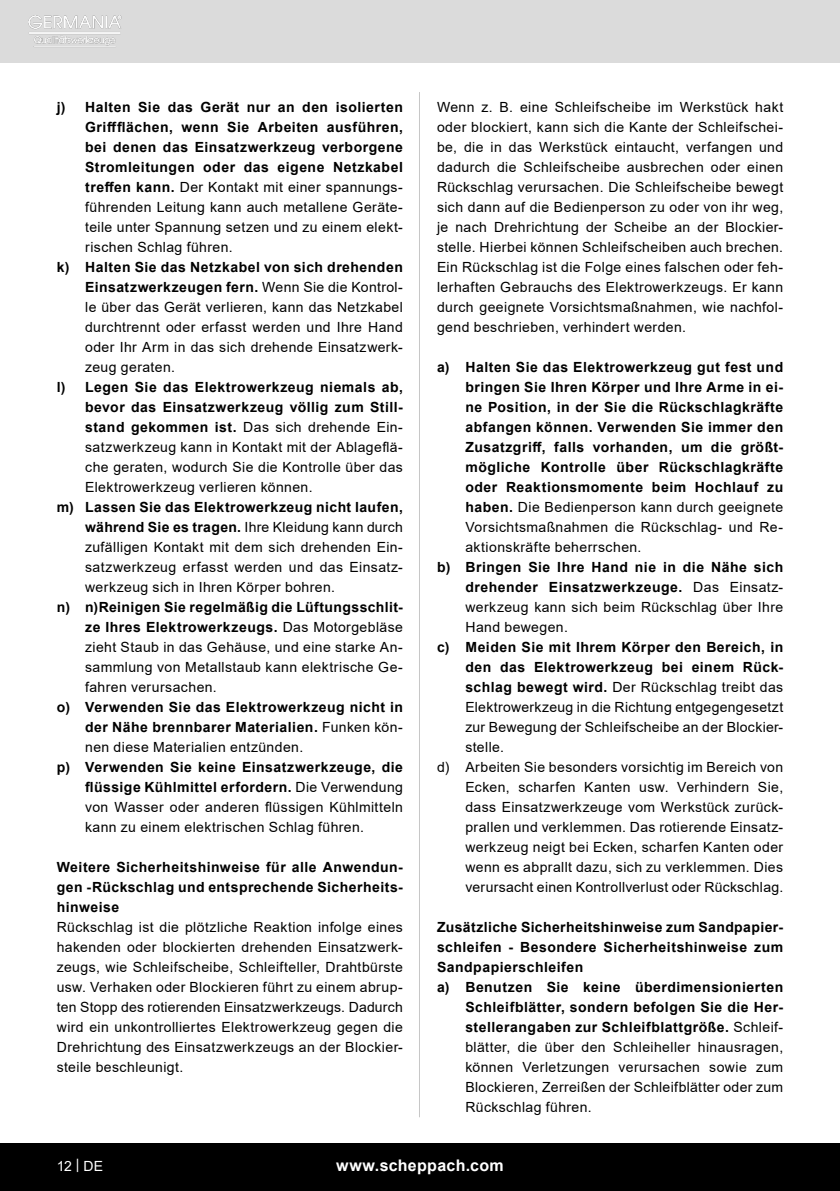
<style>
.page{position:relative;width:840px;height:1191px;background:#fff}
.page>*{position:absolute;margin:0;border:0;box-sizing:border-box;transform-origin:0 0}
.t1{font:700 16px "Arial";letter-spacing:.02em;color:#fff}
.t2{font:14px/20px "Arial";letter-spacing:.03em;color:#000;text-align:justify}
.t3{font:700 14px/20px "Arial";letter-spacing:.035em;color:#000;text-align:justify}
.t4{font:14px "Arial";color:#fff}
.s1{font-weight:400}
.s2{font-weight:700}
</style>
<div class="page">
<div style="left:0;top:0;width:839px;height:63px;background:#dbdbdb"></div>
<div style="left:0;top:1143px;width:839px;height:48px;background:#000"></div>
<img style="left:28px;top:15px;width:94px;height:32px">
<hr style="left:419px;top:92px;width:1px;height:1025px;background:#c7c7c7">
<p class="t3" style="left:85px;top:97px;width:319px;text-indent:-28px">j) Halten Sie das Gerät nur an den isolierten Griffflächen, wenn Sie Arbeiten ausführen, bei denen das Einsatzwerkzeug verborgene Stromleitungen oder das eigene Netzkabel treffen kann. <span class="s1">Der Kontakt mit einer spannungs&shy;führenden Leitung kann auch metallene Geräte&shy;teile unter Spannung setzen und zu einem elekt&shy;rischen Schlag führen.</span></p>
<p class="t2" style="left:85px;top:257px;width:319px;text-indent:-28px"><span class="s2">k) Halten Sie das Netzkabel von sich drehenden Einsatzwerkzeugen fern.</span> Wenn Sie die Kontrol&shy;le über das Gerät verlieren, kann das Netzkabel durchtrennt oder erfasst werden und Ihre Hand oder Ihr Arm in das sich drehende Einsatzwerk&shy;zeug geraten.</p>
<p class="t2" style="left:85px;top:377px;width:319px;text-indent:-28px"><span class="s2">l) Legen Sie das Elektrowerkzeug niemals ab, bevor das Einsatzwerkzeug völlig zum Still&shy;stand gekommen ist.</span> Das sich drehende Ein&shy;satzwerkzeug kann in Kontakt mit der Ablageflä&shy;che geraten, wodurch Sie die Kontrolle über das Elektrowerkzeug verlieren können.</p>
<p class="t2" style="left:85px;top:497px;width:319px;text-indent:-28px"><span class="s2">m) Lassen Sie das Elektrowerkzeug nicht laufen, während Sie es tragen.</span> Ihre Kleidung kann durch zufälligen Kontakt mit dem sich drehenden Ein&shy;satzwerkzeug erfasst werden und das Einsatz&shy;werkzeug sich in Ihren Körper bohren.</p>
<p class="t2" style="left:85px;top:597px;width:319px;text-indent:-28px"><span class="s2">n) n)Reinigen Sie regelmäßig die Lüftungsschlit&shy;ze Ihres Elektrowerkzeugs.</span> Das Motorgebläse zieht Staub in das Gehäuse, und eine starke An&shy;sammlung von Metallstaub kann elektrische Ge&shy;fahren verursachen.</p>
<p class="t3" style="left:85px;top:697px;width:319px;text-indent:-28px">o) Verwenden Sie das Elektrowerkzeug nicht in der Nähe brennbarer Materialien. <span class="s1">Funken kön&shy;nen diese Materialien entzünden.</span></p>
<p class="t2" style="left:85px;top:757px;width:319px;text-indent:-28px"><span class="s2">p) Verwenden Sie keine Einsatzwerkzeuge, die flüssige Kühlmittel erfordern.</span> Die Verwendung von Wasser oder anderen flüssigen Kühlmitteln kann zu einem elektrischen Schlag führen.</p>
<p class="t3" style="left:57px;top:857px;width:347px">Weitere Sicherheitshinweise für alle Anwendun&shy;gen -Rückschlag und entsprechende Sicherheits&shy;hinweise</p>
<p class="t2" style="left:57px;top:917px;width:347px">Rückschlag ist die plötzliche Reaktion infolge eines hakenden oder blockierten drehenden Einsatzwerk&shy;zeugs, wie Schleifscheibe, Schleifteller, Drahtbürste usw. Verhaken oder Blockieren führt zu einem abrup&shy;ten Stopp des rotierenden Einsatzwerkzeugs. Dadurch wird ein unkontrolliertes Elektrowerkzeug gegen die Drehrichtung des Einsatzwerkzeugs an der Blockier&shy;steile beschleunigt.</p>
<p class="t2" style="left:437px;top:97px;width:347px">Wenn z. B. eine Schleifscheibe im Werkstück hakt oder blockiert, kann sich die Kante der Schleifschei&shy;be, die in das Werkstück eintaucht, verfangen und dadurch die Schleifscheibe ausbrechen oder einen Rückschlag verursachen. Die Schleifscheibe bewegt sich dann auf die Bedienperson zu oder von ihr weg, je nach Drehrichtung der Scheibe an der Blockier&shy;stelle. Hierbei können Schleifscheiben auch brechen.<br>Ein Rückschlag ist die Folge eines falschen oder feh&shy;lerhaften Gebrauchs des Elektrowerkzeugs. Er kann durch geeignete Vorsichtsmaßnahmen, wie nachfol&shy;gend beschrieben, verhindert werden.</p>
<p class="t3" style="left:465px;top:357px;width:319px;text-indent:-28px">a) Halten Sie das Elektrowerkzeug gut fest und bringen Sie Ihren Körper und Ihre Arme in ei&shy;ne Position, in der Sie die Rückschlagkräfte abfangen können. Verwenden Sie immer den Zusatzgriff, falls vorhanden, um die größt&shy;mögliche Kontrolle über Rückschlagkräfte oder Reaktionsmomente beim Hochlauf zu haben. <span class="s1">Die Bedienperson kann durch geeignete Vorsichtsmaßnahmen die Rückschlag- und Re&shy;aktionskräfte beherrschen.</span></p>
<p class="t3" style="left:465px;top:557px;width:319px;text-indent:-28px">b) Bringen Sie Ihre Hand nie in die Nähe sich drehender Einsatzwerkzeuge. <span class="s1">Das Einsatz&shy;werkzeug kann sich beim Rückschlag über Ihre Hand bewegen.</span></p>
<p class="t2" style="left:465px;top:637px;width:319px;text-indent:-28px"><span class="s2">c) Meiden Sie mit Ihrem Körper den Bereich, in den das Elektrowerkzeug bei einem Rück&shy;schlag bewegt wird.</span> Der Rückschlag treibt das Elektrowerkzeug in die Richtung entgegengesetzt zur Bewegung der Schleifscheibe an der Blockier&shy;stelle.</p>
<p class="t2" style="left:465px;top:757px;width:319px;text-indent:-28px">d) Arbeiten Sie besonders vorsichtig im Bereich von Ecken, scharfen Kanten usw. Verhindern Sie, dass Einsatzwerkzeuge vom Werkstück zurück&shy;prallen und verklemmen. Das rotierende Einsatz&shy;werkzeug neigt bei Ecken, scharfen Kanten oder wenn es abprallt dazu, sich zu verklemmen. Dies verursacht einen Kontrollverlust oder Rückschlag.</p>
<p class="t3" style="left:437px;top:917px;width:347px">Zusätzliche Sicherheitshinweise zum Sandpapier&shy;schleifen - Besondere Sicherheitshinweise zum Sandpapierschleifen</p>
<p class="t2" style="left:465px;top:977px;width:319px;text-indent:-28px"><span class="s2">a) Benutzen Sie keine überdimensionierten Schleifblätter, sondern befolgen Sie die Her&shy;stellerangaben zur Schleifblattgröße.</span> Schleif&shy;blätter, die über den Schleiheller hinausragen, können Verletzungen verursachen sowie zum Blockieren, Zerreißen der Schleifblätter oder zum Rückschlag führen.</p>
<p class="t4" style="left:57px;top:1156px;width:48px">12 | DE</p>
<p class="t1" style="left:336px;top:1154px;width:169px">www.scheppach.com</p>
</div>
